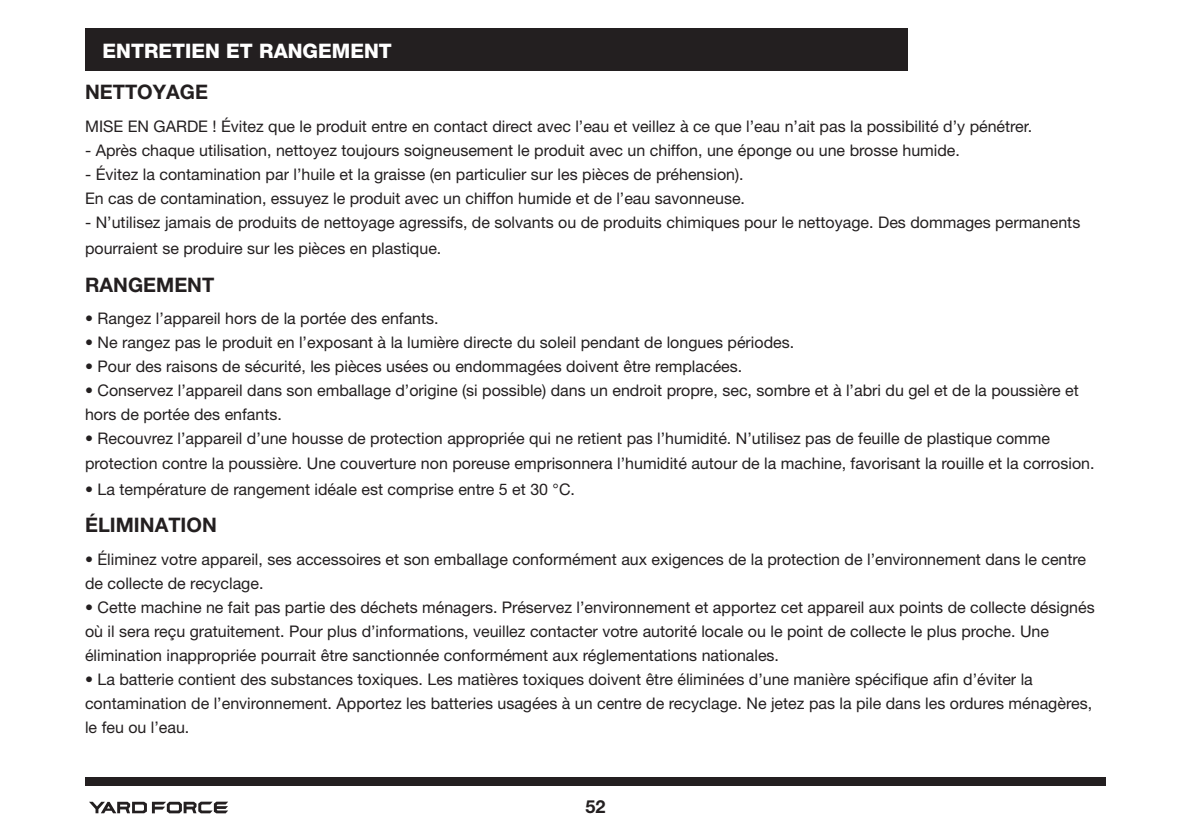
<style>
.page{position:relative;width:1191px;height:840px;background:#fff}
.page>*{position:absolute;margin:0;border:0;box-sizing:border-box;transform-origin:0 0}
.t1{font:700 20px "Helvetica Neue LT Std";color:#231f20}
.t2{font:800 20px "Helvetica Neue LT Std";color:#fff}
.t3{font:700 18px "Helvetica Neue LT Std";color:#231f20}
.t4{font:16px/24px "Helvetica Neue LT Std";color:#231f20}
</style>
<div class="page">
<div style="left:85px;top:776px;width:1021px;height:9px;background:#231f20"></div>
<svg style="left:89px;top:801px;width:139px;height:11px"></svg>
<div style="left:85px;top:29px;width:822px;height:42px;background:#231f20"></div>
<p class="t2" style="left:102px;top:39px;width:291px">ENTRETIEN ET RANGEMENT</p>
<p class="t1" style="left:85px;top:80px;width:124px">NETTOYAGE</p>
<p class="t4" style="left:85px;top:114px;width:948px">MISE EN GARDE ! Évitez que le produit entre en contact direct avec l’eau et veillez à ce que l’eau n’ait pas la possibilité d’y pénétrer.</p>
<p class="t4" style="left:85px;top:138px;width:876px">- Après chaque utilisation, nettoyez toujours soigneusement le produit avec un chiffon, une éponge ou une brosse humide.</p>
<p class="t4" style="left:85px;top:162px;width:660px">- Évitez la contamination par l’huile et la graisse (en particulier sur les pièces de préhension).</p>
<p class="t4" style="left:85px;top:186px;width:661px">En cas de contamination, essuyez le produit avec un chiffon humide et de l’eau savonneuse.</p>
<p class="t4" style="left:85px;top:209px;width:996px;line-height:26px">- N’utilisez jamais de produits de nettoyage agressifs, de solvants ou de produits chimiques pour le nettoyage. Des dommages permanents pourraient se produire sur les pièces en plastique.</p>
<p class="t1" style="left:85px;top:272px;width:131px">RANGEMENT</p>
<p class="t4" style="left:85px;top:306px;width:355px">• Rangez l’appareil hors de la portée des enfants.</p>
<p class="t4" style="left:85px;top:330px;width:710px">• Ne rangez pas le produit en l’exposant à la lumière directe du soleil pendant de longues périodes.</p>
<p class="t4" style="left:85px;top:354px;width:659px">• Pour des raisons de sécurité, les pièces usées ou endommagées doivent être remplacées.</p>
<p class="t4" style="left:85px;top:378px;width:995px">• Conservez l’appareil dans son emballage d’origine (si possible) dans un endroit propre, sec, sombre et à l’abri du gel et de la poussière et hors de portée des enfants.</p>
<p class="t4" style="left:85px;top:426px;width:1011px">• Recouvrez l’appareil d’une housse de protection appropriée qui ne retient pas l’humidité. N’utilisez pas de feuille de plastique comme protection contre la poussière. Une couverture non poreuse emprisonnera l’humidité autour de la machine, favorisant la rouille et la corrosion.</p>
<p class="t4" style="left:85px;top:476px;width:491px">• La température de rangement idéale est comprise entre 5 et 30 °C.</p>
<p class="t1" style="left:85px;top:512px;width:133px">ÉLIMINATION</p>
<p class="t4" style="left:85px;top:546px;width:1002px">• Éliminez votre appareil, ses accessoires et son emballage conformément aux exigences de la protection de l’environnement dans le centre de collecte de recyclage.</p>
<p class="t4" style="left:85px;top:594px;width:1011px">• Cette machine ne fait pas partie des déchets ménagers. Préservez l’environnement et apportez cet appareil aux points de collecte désignés où il sera reçu gratuitement. Pour plus d’informations, veuillez contacter votre autorité locale ou le point de collecte le plus proche. Une élimination inappropriée pourrait être sanctionnée conformément aux réglementations nationales.</p>
<p class="t4" style="left:85px;top:666px;width:1008px">• La batterie contient des substances toxiques. Les matières toxiques doivent être éliminées d’une manière spécifique afin d’éviter la contamination de l’environnement. Apportez les batteries usagées à un centre de recyclage. Ne jetez pas la pile dans les ordures ménagères, le feu ou l’eau.</p>
<p class="t3" style="left:585px;top:794px;width:22px">52</p>
</div>
